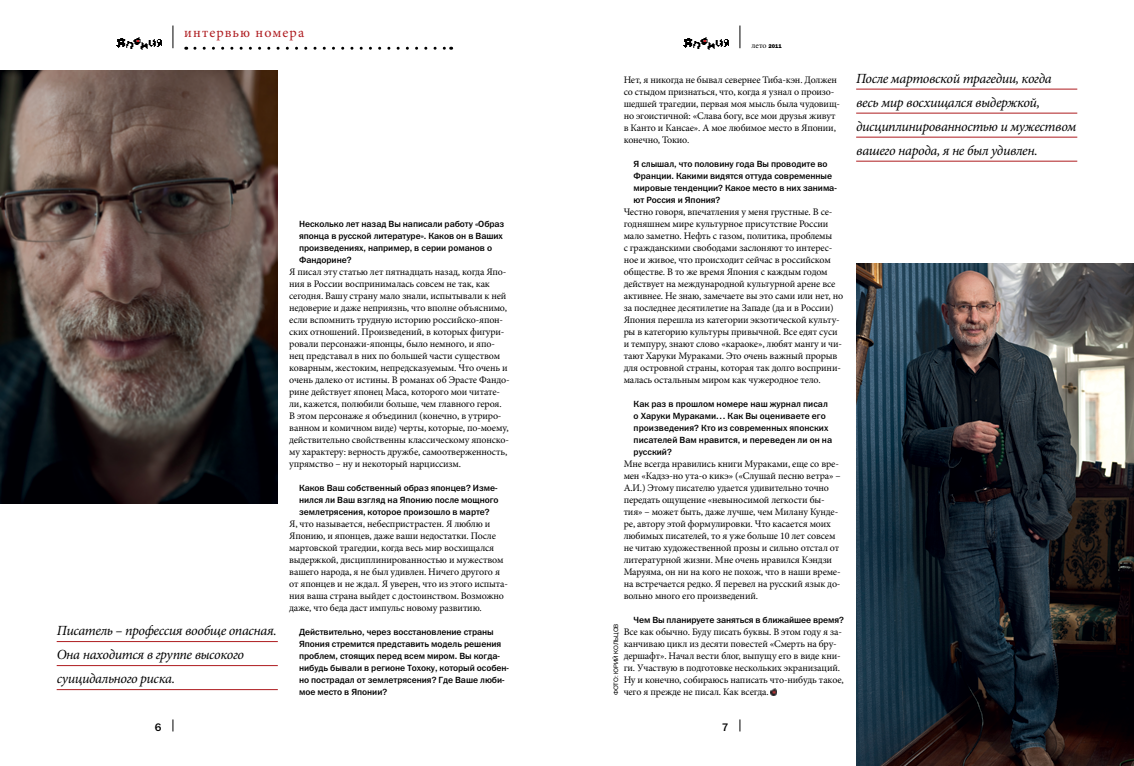
<style>
.page{position:relative;width:1134px;height:766px;background:#fff}
.page>*{position:absolute;margin:0;border:0;box-sizing:border-box;transform-origin:0 0}
.t1{font:italic 14px/24px "Minion Pro";letter-spacing:-.025em;color:#000}
.t2{font:14px "Minion Pro";letter-spacing:.08em;color:#ae1b1f}
.t3{font:11px "Franklin Gothic Medium ITC";color:#000}
.t4{font:10px/12px "Minion Pro";letter-spacing:-.015em;color:#000}
.t5{font:9px/12px "Franklin Gothic Medium ITC";letter-spacing:-.005em;color:#000}
.t6{font:8px "Minion Pro";color:#000}
.t7{font:6px "Helios";color:#000}
.s1{font-family:"Franklin Gothic Heavy ITC";font-size:5.5px}
</style>
<div class="page">
<svg style="left:770px;top:688px;width:6px;height:7px"></svg>
<hr style="left:856px;top:89px;width:221px;height:1px;background:#ae1b1f">
<hr style="left:856px;top:113px;width:221px;height:1px;background:#ae1b1f">
<hr style="left:856px;top:137px;width:221px;height:1px;background:#ae1b1f">
<hr style="left:856px;top:161px;width:221px;height:1px;background:#ae1b1f">
<hr style="left:57px;top:641px;width:221px;height:1px;background:#ae1b1f">
<hr style="left:57px;top:665px;width:221px;height:1px;background:#ae1b1f">
<hr style="left:57px;top:689px;width:221px;height:1px;background:#ae1b1f">
<img style="left:0;top:71px;width:278px;height:432px">
<img style="left:856px;top:263px;width:278px;height:502px">
<img style="left:116px;top:37px;width:46px;height:13px">
<svg style="left:134px;top:39px;width:5px;height:4px"></svg>
<img style="left:683px;top:37px;width:46px;height:13px">
<svg style="left:701px;top:39px;width:5px;height:4px"></svg>
<svg style="left:173px;top:26px;width:1px;height:22px"></svg>
<svg style="left:740px;top:26px;width:1px;height:22px"></svg>
<svg style="left:195px;top:47px;width:257px;height:3px"></svg>
<svg style="left:173px;top:719px;width:1px;height:12px"></svg>
<svg style="left:740px;top:719px;width:1px;height:12px"></svg>
<h1 class="t2" style="left:184px;top:23px;width:121px">интервью номера</h1>
<p class="t6" style="left:751px;top:40px;width:32px">лето <span class="s1">2011</span></p>
<p class="t4" style="left:624px;top:74px;width:218px">Нет, я никогда не бывал севернее Тиба-кэн. Должен со стыдом признаться, что, когда я узнал о произо&shy;шедшей трагедии, первая моя мысль была чудовищ&shy;но эгоистичной: «Слава богу, все мои друзья живут в Канто и Кансае». А мое любимое место в Японии, конечно, Токио.</p>
<p class="t5" style="left:634px;top:158px;width:205px">Я слышал, что половину года Вы проводите во Франции. Какими видятся оттуда современные мировые тенденции? Какое место в них занима&shy;ют Россия и Япония?</p>
<p class="t4" style="left:624px;top:206px;width:221px">Честно говоря, впечатления у меня грустные. В се&shy;годняшнем мире культурное присутствие России мало заметно. Нефть с газом, политика, проблемы<br>с гражданскими свободами заслоняют то интерес&shy;ное и живое, что происходит сейчас в российском обществе. В то же время Япония с каждым годом действует на международной культурной арене все активнее. Не знаю, замечаете вы это сами или нет, но за последнее десятилетие на Западе (да и в России)<br>Япония перешла из категории экзотической культу&shy;ры в категорию культуры привычной. Все едят суси и темпуру, знают слово «караоке», любят мангу и чи&shy;тают Харуки Мураками. Это очень важный прорыв для островной страны, которая так долго восприни&shy;малась остальным миром как чужеродное тело.</p>
<p class="t5" style="left:634px;top:398px;width:200px">Как раз в прошлом номере наш журнал писал о Харуки Мураками… Как Вы оцениваете его произведения? Кто из современных японских писателей Вам нравится, и переведен ли он на русский?</p>
<p class="t4" style="left:624px;top:458px;width:219px">Мне всегда нравились книги Мураками, еще со вре&shy;мен «Кадзэ-но ута-о кикэ» («Слушай песню ветра» – А.И.) Этому писателю удается удивительно точно передать ощущение «невыносимой легкости бы&shy;тия» – может быть, даже лучше, чем Милану Кунде&shy;ре, автору этой формулировки. Что касается моих любимых писателей, то я уже больше 10 лет совсем не читаю художественной прозы и сильно отстал от литературной жизни. Мне очень нравился Кэндзи Маруяма, он ни на кого не похож, что в наши време&shy;на встречается редко. Я перевел на русский язык до&shy;вольно много его произведений.</p>
<p class="t5" style="left:634px;top:614px;width:212px">Чем Вы планируете заняться в ближайшее время?</p>
<p class="t4" style="left:624px;top:626px;width:222px">Все как обычно. Буду писать буквы. В этом году я за&shy;канчиваю цикл из десяти повестей «Смерть на бру&shy;дершафт». Начал вести блог, выпущу его в виде кни&shy;ги. Участвую в подготовке нескольких экранизаций.<br>Ну и конечно, собираюсь написать что-нибудь такое, чего я прежде не писал. Как всегда.</p>
<p class="t5" style="left:299px;top:218px;width:207px">Несколько лет назад Вы написали работу «Образ японца в русской литературе». Каков он в Ваших произведениях, например, в серии романов о Фандорине?</p>
<p class="t4" style="left:289px;top:266px;width:222px">Я писал эту статью лет пятнадцать назад, когда Япо&shy;ния в России воспринималась совсем не так, как сегодня. Вашу страну мало знали, испытывали к ней недоверие и даже неприязнь, что вполне объяснимо, если вспомнить трудную историю российско-япон&shy;ских отношений. Произведений, в которых фигури&shy;ровали персонажи-японцы, было немного, и япо&shy;нец представал в них по большей части существом коварным, жестоким, непредсказуемым. Что очень и очень далеко от истины. В романах об Эрасте Фандо&shy;рине действует японец Маса, которого мои читате&shy;ли, кажется, полюбили больше, чем главного героя.<br>В этом персонаже я объединил (конечно, в утриро&shy;ванном и комичном виде) черты, которые, по-моему, действительно свойственны классическому японско&shy;му характеру: верность дружбе, самоотверженность, упрямство – ну и некоторый нарциссизм.</p>
<p class="t5" style="left:299px;top:482px;width:201px">Каков Ваш собственный образ японцев? Изме&shy;нился ли Ваш взгляд на Японию после мощного землетрясения, которое произошло в марте?</p>
<p class="t4" style="left:289px;top:518px;width:220px">Я, что называется, небеспристрастен. Я люблю и Японию, и японцев, даже ваши недостатки. После мартовской трагедии, когда весь мир восхищался выдержкой, дисциплинированностью и мужеством вашего народа, я не был удивлен. Ничего другого я от японцев и не ждал. Я уверен, что из этого испыта&shy;ния ваша страна выйдет с достоинством. Возможно даже, что беда даст импульс новому развитию.</p>
<p class="t5" style="left:299px;top:626px;width:211px">Действительно, через восстановление страны Япония стремится представить модель решения проблем, стоящих перед всем миром. Вы когда&shy;нибудь бывали в регионе Тохоку, который особен&shy;но пострадал от землетрясения? Где Ваше люби&shy;мое место в Японии?</p>
<h1 class="t1" style="left:57px;top:618px;width:222px">Писатель – профессия вообще опасная.<br>Она находится в группе высокого суицидального риска.</h1>
<p class="t7" style="left:612px;top:695px;width:73px;rotate:-90deg">ФОТО: ЮРИЙ КОЛЬЦОВ</p>
<p class="t3" style="left:155px;top:720px;width:8px">6</p>
<p class="t3" style="left:722px;top:720px;width:8px">7</p>
<h1 class="t1" style="left:856px;top:66px;width:222px">После мартовской трагедии, когда весь мир восхищался выдержкой, дисциплинированностью и мужеством вашего народа, я не был удивлен.</h1>
</div>
